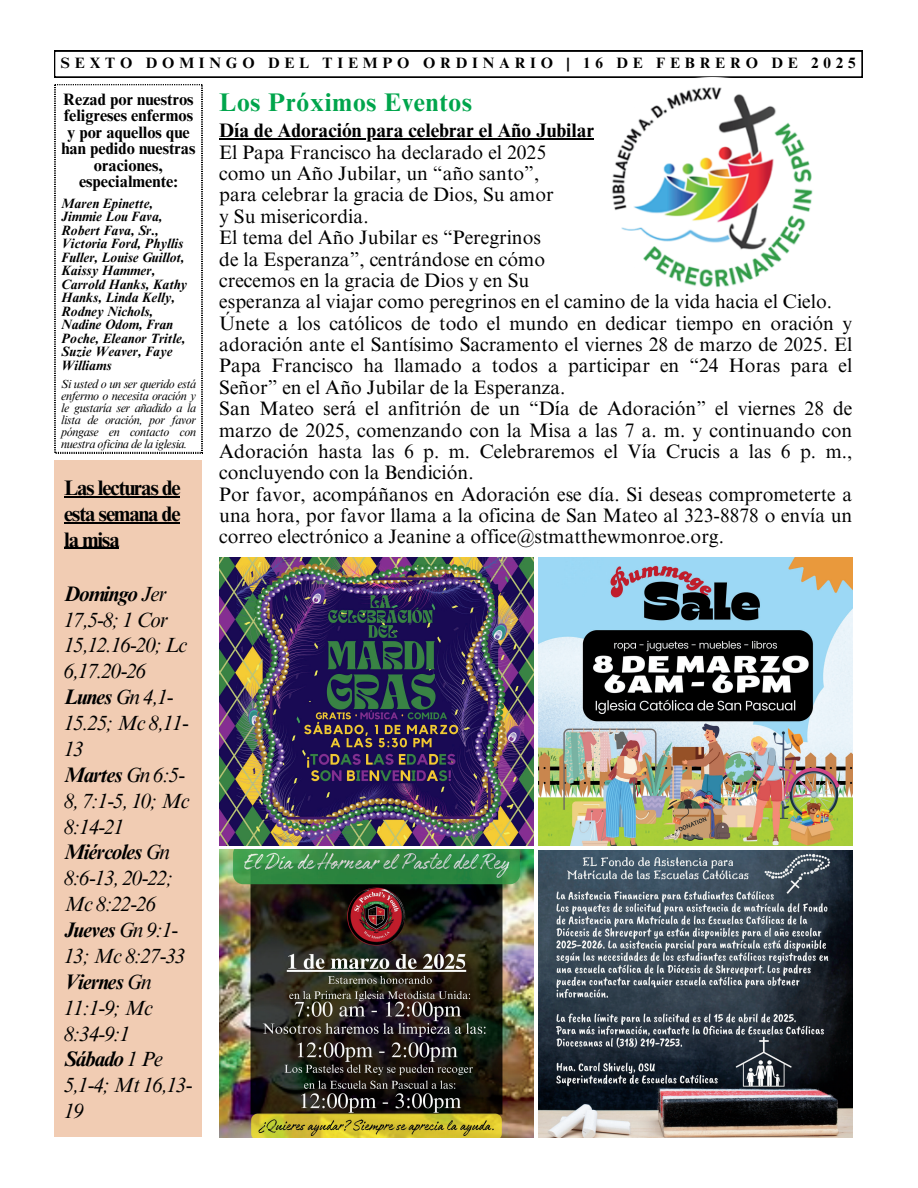
<style>
.page{position:relative;width:918px;height:1188px;background:#fff}
.page>*{position:absolute;margin:0;border:0;box-sizing:border-box;transform-origin:0 0}
.t1{font:700 25.5px "Times NRMT Pro";letter-spacing:.03em;color:#00a54c}
.t2{font:italic 21px/25.8px "Times NRMT Pro";letter-spacing:-.05em;color:#000}
.t3{font:700 21px/25.8px "Times NRMT Pro";letter-spacing:-.05em;color:#000;text-align:justify}
.t4{font:19.5px/21.3px "Times NRMT Pro";color:#000}
.t5{font:700 16.5px/16.5px "Times NRMT Pro";color:#000;text-align:center}
.t6{font:700 15px "Times NRMT Pro";letter-spacing:.32em;color:#000}
.t7{font:italic 700 13.5px/13.5px "Times NRMT Pro";color:#000}
.t8{font:italic 12px/12px "Times NRMT Pro";letter-spacing:-.035em;color:#000;text-align:justify}
.s1{font-weight:700}
</style>
<div class="page">
<svg style="left:55px;top:84px;width:147px;height:369px"></svg>
<div style="left:55px;top:460px;width:147px;height:676px;background:#f1ccb3"></div>
<svg style="left:54px;top:51px;width:808px;height:26px"></svg>
<img style="left:599px;top:77px;width:228px;height:210px">
<img style="left:219px;top:850px;width:314px;height:288px">
<img style="left:219px;top:557px;width:314px;height:288px">
<img style="left:538px;top:557px;width:314px;height:288px">
<img style="left:538px;top:851px;width:314px;height:287px">
<hr style="left:64px;top:496px;width:116px;height:1px;background:#000">
<hr style="left:64px;top:522px;width:98px;height:1px;background:#000">
<svg style="left:162px;top:522px;width:18px;height:1px"></svg>
<hr style="left:64px;top:548px;width:55px;height:1px;background:#000">
<hr style="left:219px;top:138px;width:375px;height:2px;background:#000">
<h4 class="t6" style="left:61px;top:57px;width:796px">SEXTO DOMINGO DEL TIEMPO ORDINARIO | 16 DE FEBRERO DE 2025</h4>
<h5 class="t5" style="left:61px;top:93px;width:136px">Rezad por nuestros feligreses enfermos y por aquellos que han pedido nuestras oraciones, especialmente:</h5>
<h6 class="t7" style="left:61px;top:198px;width:128px">Maren Epinette,<br>Jimmie Lou Fava,<br>Robert Fava, Sr.,<br>Victoria Ford, Phyllis<br>Fuller, Louise Guillot,<br>Kaissy Hammer,<br>Carrold Hanks, Kathy<br>Hanks, Linda Kelly,<br>Rodney Nichols,<br>Nadine Odom, Fran<br>Poche, Eleanor Tritle,<br>Suzie Weaver, Faye<br>Williams</h6>
<p class="t8" style="left:61px;top:380px;width:136px">Si usted o un ser querido está enfermo o necesita oración y le gustaría ser añadido a la lista de oración, por favor póngase en contacto con nuestra oficina de la iglesia.</p>
<h2 class="t3" style="left:64px;top:478px;width:118px">Las lecturas de esta semana de la misa</h2>
<h3 class="t2" style="left:64px;top:583px;width:130px"><span class="s1">Domingo</span> Jer<br>17,5-8; 1 Cor<br>15,12.16-20; Lc<br>6,17.20-26<br><span class="s1">Lunes</span> Gn 4,1-<br>15.25; Mc 8,11-<br>13<br><span class="s1">Martes</span> Gn 6:5-<br>8, 7:1-5, 10; Mc<br>8:14-21<br><span class="s1">Miércoles</span> Gn<br>8:6-13, 20-22;<br>Mc 8:22-26<br><span class="s1">Jueves</span> Gn 9:1-<br>13; Mc 8:27-33<br><span class="s1">Viernes</span> Gn<br>11:1-9; Mc<br>8:34-9:1<br><span class="s1">Sábado</span> 1 Pe<br>5,1-4; Mt 16,13-<br>19</h3>
<h1 class="t1" style="left:219px;top:93px;width:254px">Los Próximos Eventos</h1>
<p class="t4" style="left:219px;top:122px;width:635px"><span class="s1">Día de Adoración para celebrar el Año Jubilar<br></span>El Papa Francisco ha declarado el 2025<br>como un Año Jubilar, un “año santo”,<br>para celebrar la gracia de Dios, Su amor<br>y Su misericordia.<br>El tema del Año Jubilar es “Peregrinos<br>de la Esperanza”, centrándose en cómo<br>crecemos en la gracia de Dios y en Su<br>esperanza al viajar como peregrinos en el camino de la vida hacia el Cielo.<br>Únete a los católicos de todo el mundo en dedicar tiempo en oración y adoración ante el Santísimo Sacramento el viernes 28 de marzo de 2025. El Papa Francisco ha llamado a todos a participar en “24 Horas para el Señor” en el Año Jubilar de la Esperanza.<br>San Mateo será el anfitrión de un “Día de Adoración” el viernes 28 de marzo de 2025, comenzando con la Misa a las 7 a. m. y continuando con Adoración hasta las 6 p. m. Celebraremos el Vía Crucis a las 6 p. m., concluyendo con la Bendición.<br>Por favor, acompáñanos en Adoración ese día. Si deseas comprometerte a una hora, por favor llama a la oficina de San Mateo al 323-8878 o envía un correo electrónico a Jeanine a office@stmatthewmonroe.org.</p>
</div>
